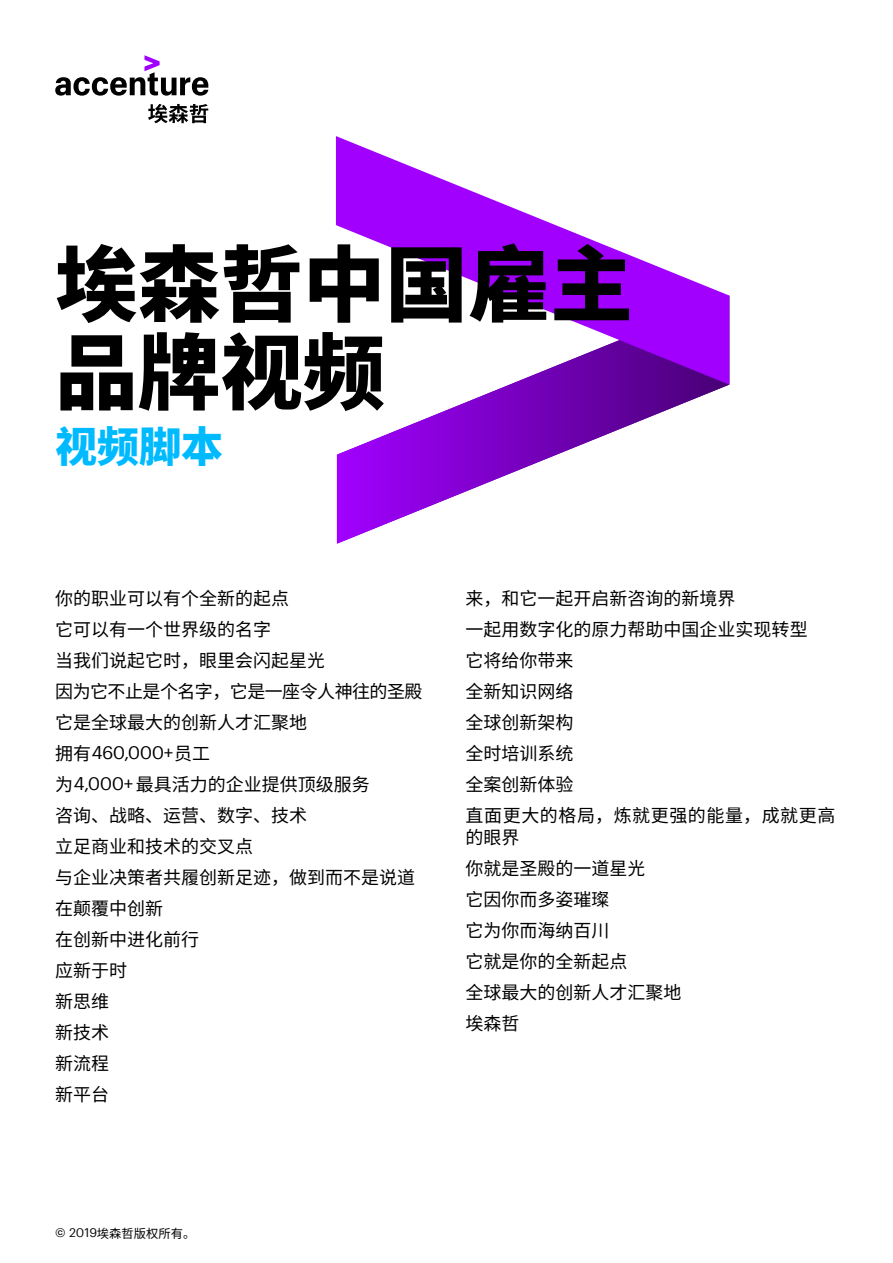
<style>
.page{position:relative;width:893px;height:1263px;background:#fff}
.page>*{position:absolute;margin:0;border:0;box-sizing:border-box;transform-origin:0 0}
.t1{font:800 82.5px "Source Han Sans SC";color:#000}
.t2{font:800 42px "Source Han Sans SC";color:#00baff}
.t3{font:18px "Source Han Sans SC";color:#000}
.t4{font:18px/22.5px "Source Han Sans SC";letter-spacing:.03em;color:#000}
.t5{font:18px "Source Han Sans SC";letter-spacing:-.03em;color:#000}
.t6{font:18px "Graphik";letter-spacing:-.03em;color:#000}
.t7{font:12.3px "Source Han Sans SC";color:#000}
.s1{font-family:"Source Han Sans SC"}
.s2{font-family:"Graphik"}
</style>
<div class="page">
<svg style="left:337px;top:385px;width:391px;height:158px"></svg>
<svg style="left:336px;top:136px;width:393px;height:249px"></svg>
<svg style="left:55px;top:55px;width:153px;height:41px"></svg>
<svg style="left:148px;top:104px;width:60px;height:19px"></svg>
<p class="t1" style="left:55px;top:238px;width:579px">埃森哲中国雇主</p>
<p class="t1" style="left:55px;top:326px;width:332px">品牌视频</p>
<p class="t2" style="left:55px;top:423px;width:170px">视频脚本</p>
<p class="t3" style="left:55px;top:588px;width:236px">你的职业可以有个全新的起点</p>
<p class="t3" style="left:55px;top:619px;width:218px">它可以有一个世界级的名字</p>
<p class="t3" style="left:55px;top:650px;width:272px">当我们说起它时，眼里会闪起星光</p>
<p class="t5" style="left:55px;top:681px;width:369px">因为它不止是个名字，它是一座令人神往的圣殿</p>
<p class="t3" style="left:55px;top:712px;width:254px">它是全球最大的创新人才汇聚地</p>
<p class="t6" style="left:55px;top:739px;width:157px"><span class="s1">拥有</span>460,000+<span class="s1">员工</span></p>
<p class="t3" style="left:55px;top:774px;width:316px">为<span class="s2">4,000+</span> 最具活力的企业提供顶级服务</p>
<p class="t3" style="left:55px;top:805px;width:254px">咨询、战略、运营、数字、技术</p>
<p class="t3" style="left:55px;top:836px;width:200px">立足商业和技术的交叉点</p>
<p class="t3" style="left:55px;top:867px;width:362px">与企业决策者共履创新足迹，做到而不是说道</p>
<p class="t3" style="left:55px;top:898px;width:110px">在颠覆中创新</p>
<p class="t3" style="left:55px;top:929px;width:146px">在创新中进化前行</p>
<p class="t3" style="left:55px;top:960px;width:74px">应新于时</p>
<p class="t3" style="left:55px;top:991px;width:56px">新思维</p>
<p class="t3" style="left:55px;top:1022px;width:56px">新技术</p>
<p class="t3" style="left:55px;top:1053px;width:56px">新流程</p>
<p class="t3" style="left:55px;top:1084px;width:56px">新平台</p>
<p class="t3" style="left:466px;top:588px;width:271px">来，和它一起开启新咨询的新境界</p>
<p class="t3" style="left:466px;top:619px;width:343px">一起用数字化的原力帮助中国企业实现转型</p>
<p class="t3" style="left:466px;top:650px;width:109px">它将给你带来</p>
<p class="t3" style="left:466px;top:681px;width:109px">全新知识网络</p>
<p class="t3" style="left:466px;top:712px;width:109px">全球创新架构</p>
<p class="t3" style="left:466px;top:743px;width:109px">全时培训系统</p>
<p class="t3" style="left:466px;top:774px;width:109px">全案创新体验</p>
<p class="t4" style="left:466px;top:804px;width:371px">直面更大的格局，炼就更强的能量，成就更高的眼界</p>
<p class="t3" style="left:466px;top:859px;width:181px">你就是圣殿的一道星光</p>
<p class="t3" style="left:466px;top:890px;width:145px">它因你而多姿璀璨</p>
<p class="t3" style="left:466px;top:921px;width:145px">它为你而海纳百川</p>
<p class="t3" style="left:466px;top:952px;width:163px">它就是你的全新起点</p>
<p class="t3" style="left:466px;top:983px;width:217px">全球最大的创新人才汇聚地</p>
<p class="t3" style="left:466px;top:1014px;width:55px">埃森哲</p>
<p class="t7" style="left:55px;top:1226px;width:142px"><span class="s2">© 2019</span>埃森哲版权所有。</p>
</div>
